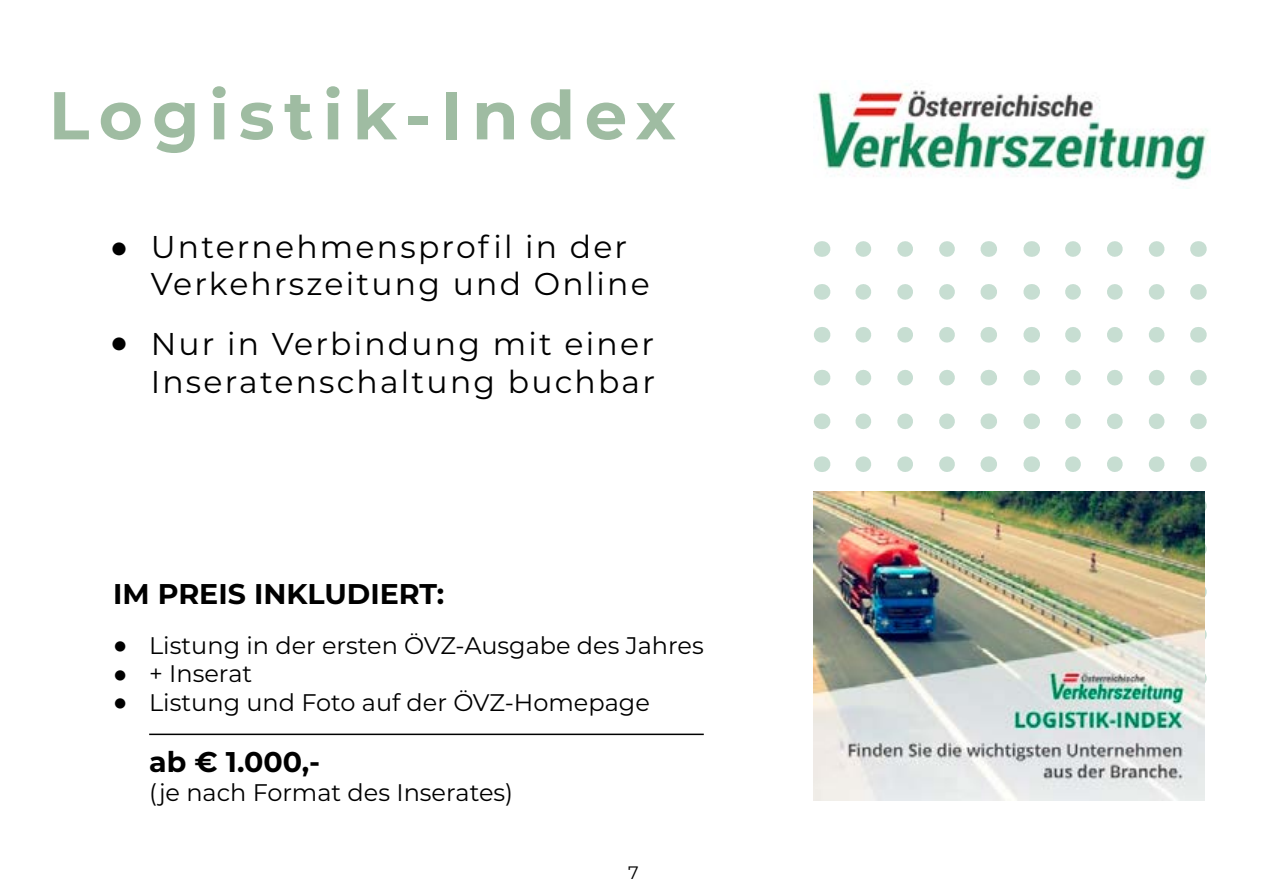
<style>
.page{position:relative;width:1263px;height:893px;background:#fff}
.page>*{position:absolute;margin:0;border:0;box-sizing:border-box;transform-origin:0 0}
.t1{font:700 67.5px "Montserrat";letter-spacing:.14em;color:#9fbca2}
.t2{font:700 36px "Rotis Serif 65";color:#000}
.t3{font:31.5px/37.8px "Montserrat";letter-spacing:.07em;color:#000}
.t4{font:700 28.5px "Montserrat";color:#000}
.t5{font:700 28.5px/28.7px "Rotis Serif 65";color:#000;text-align:justify}
.t6{font:24px/28.8px "Montserrat";color:#000}
.t7{font:18px "Montserrat";color:#000}
</style>
<div class="page">
<img style="left:817px;top:84px;width:394px;height:105px">
<svg style="left:863px;top:327px;width:92px;height:16px"></svg>
<svg style="left:822px;top:327px;width:1px;height:16px"></svg>
<svg style="left:988px;top:327px;width:1px;height:16px"></svg>
<svg style="left:863px;top:370px;width:92px;height:15px"></svg>
<svg style="left:822px;top:370px;width:1px;height:15px"></svg>
<svg style="left:988px;top:370px;width:1px;height:15px"></svg>
<svg style="left:863px;top:413px;width:92px;height:16px"></svg>
<svg style="left:822px;top:413px;width:1px;height:16px"></svg>
<svg style="left:988px;top:413px;width:1px;height:16px"></svg>
<svg style="left:863px;top:456px;width:92px;height:16px"></svg>
<svg style="left:822px;top:456px;width:1px;height:16px"></svg>
<svg style="left:988px;top:456px;width:1px;height:16px"></svg>
<svg style="left:863px;top:241px;width:92px;height:16px"></svg>
<svg style="left:822px;top:241px;width:1px;height:16px"></svg>
<svg style="left:988px;top:241px;width:1px;height:16px"></svg>
<svg style="left:863px;top:284px;width:92px;height:16px"></svg>
<svg style="left:822px;top:284px;width:1px;height:16px"></svg>
<svg style="left:988px;top:284px;width:1px;height:16px"></svg>
<svg style="left:1073px;top:327px;width:92px;height:16px"></svg>
<svg style="left:1031px;top:327px;width:1px;height:16px"></svg>
<svg style="left:1198px;top:327px;width:1px;height:16px"></svg>
<svg style="left:1073px;top:370px;width:92px;height:15px"></svg>
<svg style="left:1031px;top:370px;width:1px;height:15px"></svg>
<svg style="left:1198px;top:370px;width:1px;height:15px"></svg>
<svg style="left:1073px;top:413px;width:92px;height:16px"></svg>
<svg style="left:1031px;top:413px;width:1px;height:16px"></svg>
<svg style="left:1198px;top:413px;width:1px;height:16px"></svg>
<svg style="left:1073px;top:456px;width:92px;height:16px"></svg>
<svg style="left:1031px;top:456px;width:1px;height:16px"></svg>
<svg style="left:1198px;top:456px;width:1px;height:16px"></svg>
<svg style="left:1073px;top:241px;width:92px;height:16px"></svg>
<svg style="left:1031px;top:241px;width:1px;height:16px"></svg>
<svg style="left:1198px;top:241px;width:1px;height:16px"></svg>
<svg style="left:1073px;top:284px;width:92px;height:16px"></svg>
<svg style="left:1031px;top:284px;width:1px;height:16px"></svg>
<svg style="left:1198px;top:284px;width:1px;height:16px"></svg>
<img style="left:813px;top:492px;width:392px;height:309px">
<hr style="left:149px;top:734px;width:555px;height:1px;background:#000">
<h1 class="t1" style="left:49px;top:67px;width:629px">Logistik-Index</h1>
<h2 class="t2" style="left:110px;top:228px;width:19px">•</h2>
<h2 class="t2" style="left:110px;top:323px;width:19px">•</h2>
<h3 class="t3" style="left:151px;top:226px;width:501px">Unternehmensprofil in der<br>Verkehrszeitung und Online</h3>
<h3 class="t3" style="left:151px;top:324px;width:506px">Nur in Verbindung mit einer<br>Inseratenschaltung buchbar</h3>
<p class="t4" style="left:113px;top:573px;width:333px">IM PREIS INKLUDIERT:</p>
<p class="t5" style="left:113px;top:632px;width:16px">• • •</p>
<p class="t6" style="left:149px;top:630px;width:556px">Listung in der ersten ÖVZ-Ausgabe des Jahres + Inserat<br>Listung und Foto auf der ÖVZ-Homepage</p>
<p class="t4" style="left:149px;top:741px;width:172px">ab € 1.000,-</p>
<p class="t6" style="left:149px;top:777px;width:365px">(je nach Format des Inserates)</p>
<p class="t7" style="left:628px;top:860px;width:12px">7</p>
</div>
